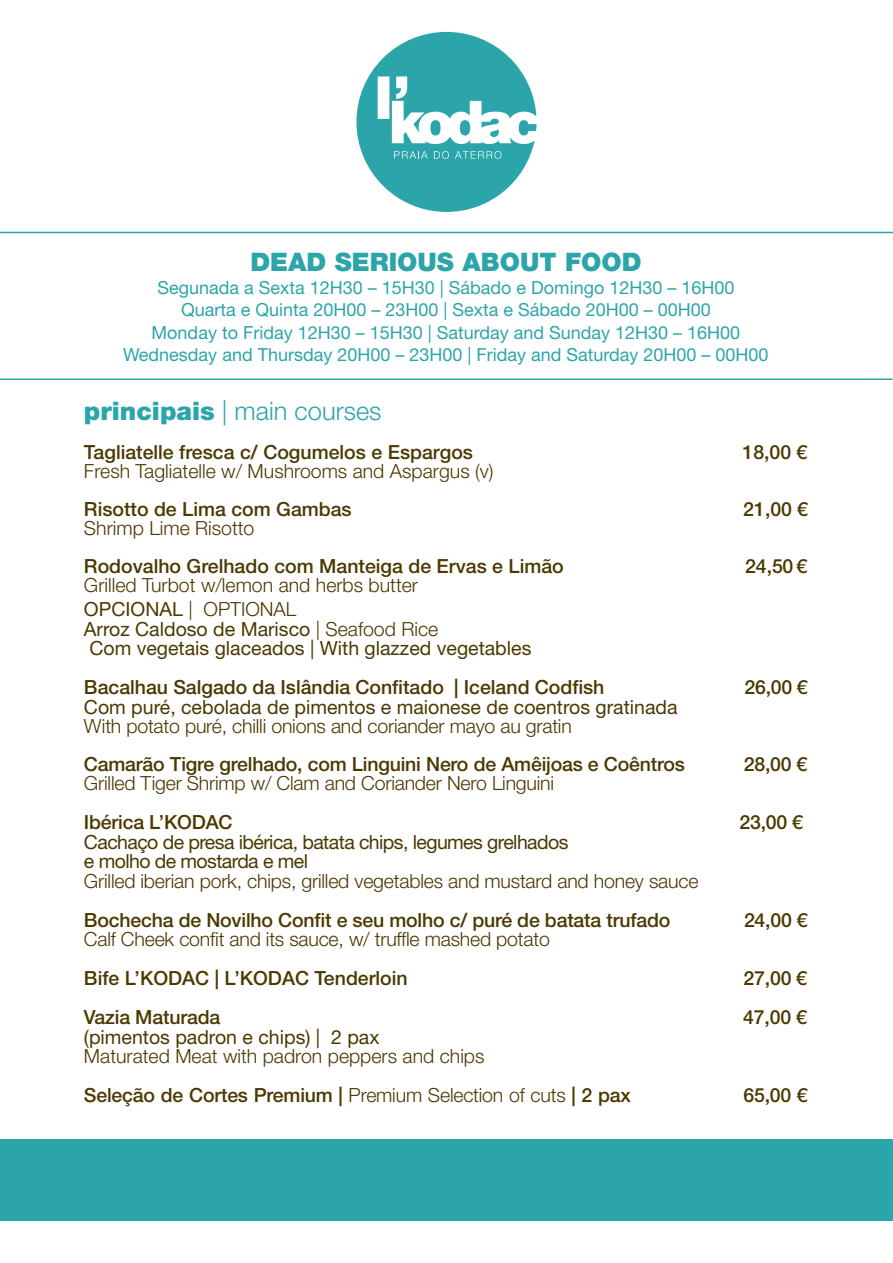
<style>
.page{position:relative;width:893px;height:1263px;background:#fff}
.page>*{position:absolute;margin:0;border:0;box-sizing:border-box;transform-origin:0 0}
.t1{font:300 25.5px "Helvetica Neue LT Std";color:#2ca5aa}
.t2{font:900 25.5px "Helvetica Neue LT Std";color:#2ca5aa}
.t3{font:300 19.5px/24px "Helvetica Neue LT Std";letter-spacing:-.01em;color:#4b3900}
.t4{font:500 19.5px "Helvetica Neue LT Std";color:#4b3900}
.t5{font:19.5px/19.5px "Helvetica Neue LT Std";color:#4b3900}
.t6{font:19.5px/19.5px "Helvetica Neue LT Std";letter-spacing:-.03em;color:#4b3900}
.t7{font:18px/22.5px "Helvetica Neue LT Std";color:#2ca5aa;text-align:center}
.s1{font-weight:900}
.s2{font-weight:400}
.s3{font-weight:300}
.s4{font-weight:500}
</style>
<div class="page">
<div style="left:0;top:1139px;width:892px;height:81px;background:#2ca5aa"></div>
<svg style="left:356px;top:32px;width:180px;height:180px"></svg>
<hr style="left:0;top:378px;width:892px;height:2px;background:#2ca5aa">
<hr style="left:0;top:232px;width:893px;height:1px;background:#2ca5aa">
<h1 class="t2" style="left:250px;top:247px;width:393px">DEAD SERIOUS ABOUT FOOD</h1>
<p class="t7" style="left:123px;top:276px;width:647px">Segunada a Sexta 12H30 – 15H30 | Sábado e Domingo 12H30 – 16H00<br>Quarta e Quinta 20H00 – 23H00 | Sexta e Sábado 20H00 – 00H00<br>Monday to Friday 12H30 – 15H30 | Saturday and Sunday 12H30 – 16H00<br>Wednesday and Thursday 20H00 – 23H00 | Friday and Saturday 20H00 – 00H00</p>
<h1 class="t1" style="left:84px;top:395px;width:299px"><span class="s1">principais</span> | main courses</h1>
<p class="t4" style="left:84px;top:440px;width:391px">Tagliatelle fresca c/ Cogumelos e Espargos</p>
<p class="t4" style="left:742px;top:440px;width:67px">18,00 €</p>
<p class="t3" style="left:84px;top:459px;width:411px">Fresh Tagliatelle w/ Mushrooms and Aspargus (v)</p>
<p class="t4" style="left:84px;top:497px;width:269px">Risotto de Lima com Gambas</p>
<p class="t4" style="left:743px;top:497px;width:67px">21,00 €</p>
<p class="t3" style="left:84px;top:516px;width:172px">Shrimp Lime Risotto</p>
<p class="t4" style="left:84px;top:554px;width:481px">Rodovalho Grelhado com Manteiga de Ervas e Limão</p>
<p class="t4" style="left:745px;top:554px;width:64px">24,50 €</p>
<p class="t3" style="left:84px;top:573px;width:336px">Grilled Turbot w/lemon and herbs butter<br><span class="s2">OPCIONAL</span> | OPTIONAL</p>
<p class="t5" style="left:84px;top:619px;width:449px">Arroz Caldoso de Marisco <span class="s3">| Seafood Rice<br></span>Com vegetais glaceados | With glazzed vegetables</p>
<p class="t4" style="left:84px;top:676px;width:522px">Bacalhau Salgado da Islândia Confitado | Iceland Codfish</p>
<p class="t4" style="left:744px;top:676px;width:65px">26,00 €</p>
<p class="t5" style="left:84px;top:697px;width:595px">Com puré, cebolada de pimentos e maionese de coentros gratinada</p>
<p class="t3" style="left:84px;top:714px;width:489px">With potato puré, chilli onions and coriander mayo au gratin</p>
<p class="t4" style="left:84px;top:752px;width:602px">Camarão Tigre grelhado, com Linguini Nero de Amêijoas e Coêntros</p>
<p class="t4" style="left:744px;top:752px;width:66px">28,00 €</p>
<p class="t3" style="left:84px;top:771px;width:472px">Grilled Tiger Shrimp w/ Clam and Coriander Nero Linguini</p>
<p class="t4" style="left:84px;top:811px;width:150px">Ibérica L’KODAC</p>
<p class="t4" style="left:739px;top:811px;width:65px">23,00 €</p>
<p class="t6" style="left:84px;top:832px;width:486px">Cachaço de presa ibérica, batata chips, legumes grelhados e molho de mostarda e mel</p>
<p class="t3" style="left:84px;top:868px;width:616px">Grilled iberian pork, chips, grilled vegetables and mustard and honey sauce</p>
<p class="t4" style="left:84px;top:908px;width:588px">Bochecha de Novilho Confit e seu molho c/ puré de batata trufado</p>
<p class="t4" style="left:744px;top:908px;width:65px">24,00 €</p>
<p class="t3" style="left:84px;top:927px;width:467px">Calf Cheek confit and its sauce, w/ truffle mashed potato</p>
<p class="t4" style="left:84px;top:967px;width:325px">Bife L’KODAC | L’KODAC Tenderloin</p>
<p class="t4" style="left:743px;top:967px;width:65px">27,00 €</p>
<p class="t4" style="left:84px;top:1006px;width:138px">Vazia Maturada</p>
<p class="t4" style="left:743px;top:1006px;width:65px">47,00 €</p>
<p class="t5" style="left:84px;top:1027px;width:297px">(pimentos padron e chips) | 2 pax</p>
<p class="t3" style="left:84px;top:1036px;width:548px;line-height:39px">Maturated Meat with padron peppers and chips<br><span class="s4">Seleção de Cortes Premium |</span> Premium Selection of cuts <span class="s4">| 2 pax</span></p>
<p class="t4" style="left:743px;top:1084px;width:66px">65,00 €</p>
</div>
